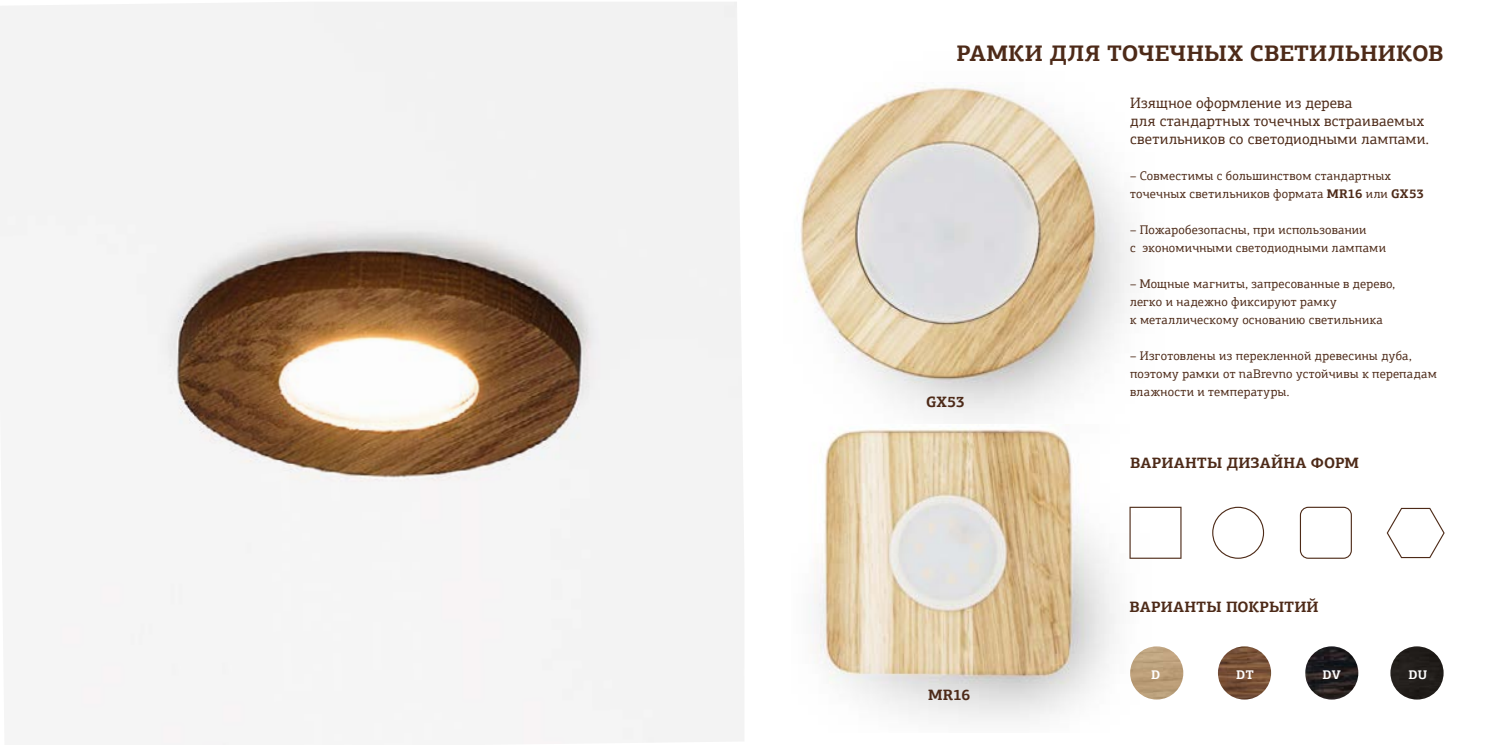
<style>
.page{position:relative;width:1489px;height:745px;background:#fff}
.page>*{position:absolute;margin:0;border:0;box-sizing:border-box;transform-origin:0 0}
.t1{font:700 22.5px "PF Agora Slab Pro";letter-spacing:.005em;color:#4d2a18}
.t2{font:15px/18px "PF Agora Slab Pro";letter-spacing:.01em;color:#4d2a18}
.t3{font:700 15px "PF Agora Slab Pro";letter-spacing:.01em;color:#4d2a18}
.t4{font:12.5px/18px "PF Agora Slab Pro";letter-spacing:.02em;color:#4d2a18}
.t5{font:700 12.5px "PF Agora Slab Pro";color:#fff}
.s1{font-weight:700}
</style>
<div class="page">
<img style="left:800px;top:85px;width:332px;height:336px">
<img style="left:809px;top:424px;width:342px;height:298px">
<img style="left:0;top:2px;width:744px;height:742px">
<img style="left:1130px;top:646px;width:53px;height:53px;border-radius:27px">
<img style="left:1304px;top:646px;width:54px;height:53px;border-radius:27px">
<img style="left:1217px;top:646px;width:53px;height:53px;border-radius:27px">
<div style="left:1390px;top:646px;width:53px;height:53px;background:#221e1b;border-radius:27px"></div>
<svg style="left:1299px;top:506px;width:52px;height:52px"></svg>
<svg style="left:1212px;top:506px;width:51px;height:52px"></svg>
<svg style="left:1129px;top:506px;width:52px;height:52px"></svg>
<svg style="left:1386px;top:507px;width:58px;height:50px"></svg>
<h1 class="t1" style="left:956px;top:39px;width:488px">РАМКИ ДЛЯ ТОЧЕЧНЫХ СВЕТИЛЬНИКОВ</h1>
<p class="t3" style="left:926px;top:392px;width:40px">GX53</p>
<p class="t3" style="left:928px;top:684px;width:44px">MR16</p>
<p class="t2" style="left:1130px;top:94px;width:300px">Изящное оформление из дерева<br>для стандартных точечных встраиваемых светильников со светодиодными лампами.</p>
<p class="t4" style="left:1130px;top:166px;width:295px">– Совместимы с большинством стандартных точечных светильников формата <span class="s1">MR16</span> или <span class="s1">GX53</span></p>
<p class="t4" style="left:1130px;top:220px;width:257px">– Пожаробезопасны, при использовании<br>с экономичными светодиодными лампами</p>
<p class="t4" style="left:1130px;top:274px;width:266px">– Мощные магниты, запресованные в дерево, легко и надежно фиксируют рамку<br>к металлическому основанию светильника</p>
<p class="t4" style="left:1130px;top:346px;width:308px">– Изготовлены из перекленной древесины дуба, поэтому рамки от naBrevno устойчивы к перепадам влажности и температуры.</p>
<p class="t3" style="left:1130px;top:453px;width:230px">ВАРИАНТЫ ДИЗАЙНА ФОРМ</p>
<p class="t3" style="left:1129px;top:597px;width:191px">ВАРИАНТЫ ПОКРЫТИЙ</p>
<p class="t5" style="left:1151px;top:666px;width:11px">D</p>
<p class="t5" style="left:1235px;top:666px;width:19px">DT</p>
<p class="t5" style="left:1322px;top:666px;width:20px">DV</p>
<p class="t5" style="left:1408px;top:666px;width:20px">DU</p>
</div>
